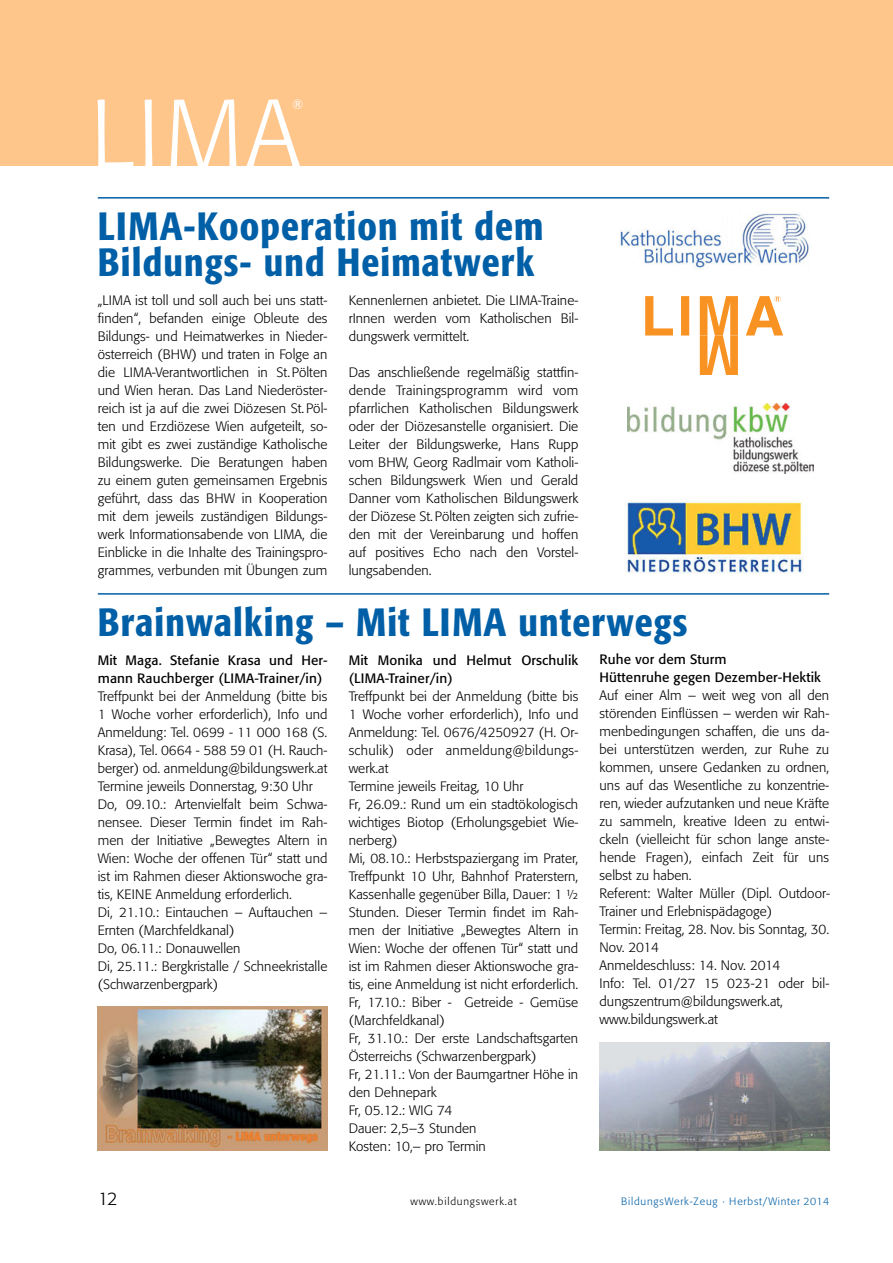
<style>
.page{position:relative;width:893px;height:1263px;background:#fff}
.page>*{position:absolute;margin:0;border:0;box-sizing:border-box;transform-origin:0 0}
.t1{font:300 96px "Formata";color:#fff}
.t2{font:500 condensed 39px/36px "Formata";letter-spacing:.03em;color:#005fa6}
.t3{font:300 18px "Formata";color:#000}
.t4{font:300 13.5px/18px "Formata";letter-spacing:.005em;color:#000;text-align:justify}
.t5{font:13.5px/18px "Formata";letter-spacing:.01em;color:#000}
.t6{font:300 13.5px "Formata";color:#fff}
.t7{font:300 10.5px "Formata";letter-spacing:.08em;color:#005fa6}
.t8{font:300 10.5px "Formata";letter-spacing:.08em;color:#000}
</style>
<div class="page">
<hr style="left:98px;top:197px;width:731px;height:2px;background:#005fa6">
<div style="left:0;top:0;width:893px;height:166px;background:#fec68b"></div>
<svg style="left:645px;top:296px;width:138px;height:79px"></svg>
<img style="left:627px;top:404px;width:186px;height:70px">
<img style="left:620px;top:213px;width:189px;height:56px">
<img style="left:626px;top:500px;width:178px;height:74px">
<hr style="left:98px;top:593px;width:731px;height:2px;background:#005fa6">
<img style="left:600px;top:1043px;width:229px;height:108px">
<img style="left:98px;top:1007px;width:229px;height:144px">
<h1 class="t1" style="left:90px;top:93px;width:211px">LIMA</h1>
<p class="t6" style="left:292px;top:99px;width:13px">®</p>
<h2 class="t2" style="left:98px;top:212px;width:447px">LIMA-Kooperation mit dem<br>Bildungs- und Heimatwerk</h2>
<p class="t4" style="left:98px;top:292px;width:231px">„LIMA ist toll und soll auch bei uns statt&shy;finden“, befanden einige Obleute des Bildungs- und Heimatwerkes in Nieder&shy;österreich (BHW) und traten in Folge an die LIMA-Verantwortlichen in St.Pölten und Wien heran. Das Land Niederöster&shy;reich ist ja auf die zwei Diözesen St.Pöl&shy;ten und Erzdiözese Wien aufgeteilt, so&shy;mit gibt es zwei zuständige Katholische Bildungswerke. Die Beratungen haben zu einem guten gemeinsamen Ergebnis geführt, dass das BHW in Kooperation mit dem jeweils zuständigen Bildungs&shy;werk Informationsabende von LIMA, die Einblicke in die Inhalte des Trainingspro&shy;grammes, verbunden mit Übungen zum</p>
<p class="t4" style="left:349px;top:292px;width:231px">Kennenlernen anbietet. Die LIMA-Traine&shy;rInnen werden vom Katholischen Bil&shy;dungswerk vermittelt.</p>
<p class="t4" style="left:349px;top:364px;width:231px">Das anschließende regelmäßig stattfin&shy;dende Trainingsprogramm wird vom pfarrlichen Katholischen Bildungswerk oder der Diözesanstelle organisiert. Die Leiter der Bildungswerke, Hans Rupp vom BHW, Georg Radlmair vom Katholi&shy;schen Bildungswerk Wien und Gerald Danner vom Katholischen Bildungswerk der Diözese St.Pölten zeigten sich zufrie&shy;den mit der Vereinbarung und hoffen auf positives Echo nach den Vorstel&shy;lungsabenden.</p>
<h2 class="t2" style="left:98px;top:608px;width:591px">Brainwalking – Mit LIMA unterwegs</h2>
<p class="t5" style="left:98px;top:652px;width:231px">Mit Maga. Stefanie Krasa und Her&shy;mann Rauchberger (LIMA-Trainer/in)</p>
<p class="t4" style="left:98px;top:688px;width:231px;text-align:left">Treffpunkt bei der Anmeldung (bitte bis 1 Woche vorher erforderlich), Info und Anmeldung: Tel. 0699 - 11 000 168 (S.<br>Krasa), Tel. 0664 - 588 59 01 (H. Rauch - berger) od. anmeldung@bildungswerk.at Termine jeweils Donnerstag, 9:30 Uhr Do, 09.10.: Artenvielfalt beim Schwa&shy;nensee. Dieser Termin findet im Rah&shy;men der Initiative „Bewegtes Altern in Wien: Woche der offenen Tür“ statt und ist im Rahmen dieser Aktionswoche gra&shy;tis, KEINE Anmeldung erforderlich.<br>Di, 21.10.: Eintauchen – Auftauchen – Ernten (Marchfeldkanal)<br>Do, 06.11.: Donauwellen<br>Di, 25.11.: Bergkristalle / Schneekristalle (Schwarzenbergpark)</p>
<p class="t5" style="left:349px;top:652px;width:231px">Mit Monika und Helmut Orschulik (LIMA-Trainer/in)</p>
<p class="t4" style="left:349px;top:688px;width:231px;text-align:left">Treffpunkt bei der Anmeldung (bitte bis<br>1 Woche vorher erforderlich), Info und<br>Anmeldung: Tel. 0676/4250927 (H. Or&shy;schulik) oder anmeldung@bildungs&shy;werk.at<br>Termine jeweils Freitag, 10 Uhr<br>Fr, 26.09.: Rund um ein stadtökologisch wichtiges Biotop (Erholungsgebiet Wie&shy;nerberg)<br>Mi, 08.10.: Herbstspaziergang im Prater,<br>Treffpunkt 10 Uhr, Bahnhof Praterstern,<br>Kassenhalle gegenüber Billa, Dauer: 1 ½<br>Stunden. Dieser Termin findet im Rah&shy;men der Initiative „Bewegtes Altern in<br>Wien: Woche der offenen Tür“ statt und ist im Rahmen dieser Aktionswoche gra&shy;tis, eine Anmeldung ist nicht erforderlich.<br>Fr, 17.10.: Biber - Getreide - Gemüse (Marchfeldkanal)<br>Fr, 31.10.: Der erste Landschaftsgarten<br>Österreichs (Schwarzenbergpark)<br>Fr, 21.11.: Von der Baumgartner Höhe in den Dehnepark<br>Fr, 05.12.: WIG 74<br>Dauer: 2,5–3 Stunden<br>Kosten: 10,– pro Termin</p>
<p class="t5" style="left:600px;top:652px;width:223px">Ruhe vor dem Sturm<br>Hüttenruhe gegen Dezember-Hektik</p>
<p class="t4" style="left:600px;top:688px;width:232px;text-align:left">Auf einer Alm – weit weg von all den störenden Einflüssen – werden wir Rah&shy;menbedingungen schaffen, die uns da&shy;bei unterstützen werden, zur Ruhe zu kommen, unsere Gedanken zu ordnen, uns auf das Wesentliche zu konzentrie&shy;ren, wieder aufzutanken und neue Kräfte zu sammeln, kreative Ideen zu entwi&shy;ckeln (vielleicht für schon lange anste&shy;hende Fragen), einfach Zeit für uns selbst zu haben.<br>Referent: Walter Müller (Dipl. Outdoor-Trainer und Erlebnispädagoge)<br>Termin: Freitag, 28. Nov. bis Sonntag, 30.<br>Nov. 2014<br>Anmeldeschluss: 14. Nov. 2014<br>Info: Tel. 01/27 15 023-21 oder bil&shy;dungszentrum@bildungswerk.at, www.bildungswerk.at</p>
<h3 class="t3" style="left:98px;top:1191px;width:21px">12</h3>
<p class="t8" style="left:410px;top:1197px;width:108px">www.bildungswerk.at</p>
<p class="t7" style="left:621px;top:1197px;width:210px">BildungsWerk-Zeug · Herbst/Winter 2014</p>
</div>
